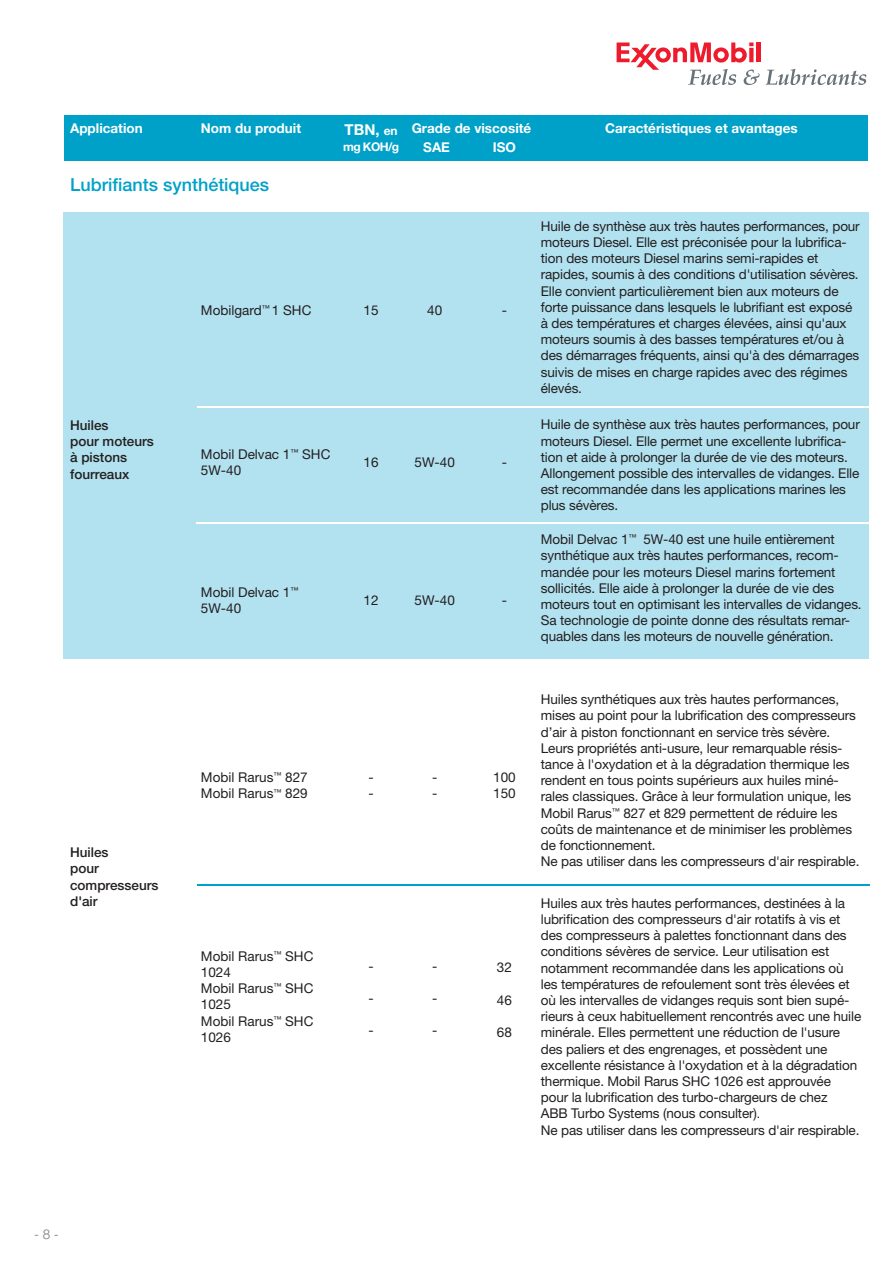
<style>
.page{position:relative;width:893px;height:1263px;background:#fff}
.page>*{position:absolute;margin:0;border:0;box-sizing:border-box;transform-origin:0 0}
.t1{font:500 18px "Helvetica Neue";color:#00a1c8}
.t2{font:700 15px "Helvetica Neue";color:#fff}
.t3{font:13.5px/16.2px "Helvetica Neue";letter-spacing:-.01em;color:#231f20}
.t4{font:700 13.5px/18.6px "Helvetica Neue";color:#fff}
.t5{font:500 13.5px/16.2px "Helvetica Neue";color:#231f20}
.t6{font:300 13.5px "Helvetica Neue";color:#76787b}
.t7{font:700 12px "Helvetica Neue";color:#fff}
.s1{font-size:12px}
</style>
<div class="page">
<div style="left:64px;top:213px;width:805px;height:446px;background:#b2e1ef"></div>
<div style="left:64px;top:115px;width:803px;height:46px;background:#00a1c8"></div>
<svg style="left:617px;top:43px;width:249px;height:42px"></svg>
<hr style="left:197px;top:406px;width:673px;height:1px;background:#fff">
<hr style="left:197px;top:522px;width:678px;height:2px;background:#fff">
<hr style="left:197px;top:884px;width:672px;height:2px;background:#00a1c8">
<p class="t4" style="left:70px;top:120px;width:74px">Application</p>
<p class="t4" style="left:201px;top:120px;width:102px">Nom du produit</p>
<p class="t4" style="left:423px;top:120px;width:110px;text-indent:-12px">Grade de viscosité<br>SAE</p>
<p class="t2" style="left:345px;top:124px;width:55px">TBN, <span class="s1">en</span></p>
<p class="t7" style="left:343px;top:142px;width:57px">mg KOH/g</p>
<p class="t4" style="left:493px;top:139px;width:25px">ISO</p>
<h1 class="t1" style="left:70px;top:179px;width:201px">Lubrifiants synthétiques</h1>
<p class="t4" style="left:605px;top:120px;width:194px">Caractéristiques et avantages</p>
<p class="t3" style="left:201px;top:303px;width:112px">Mobilgard<sup>™</sup> 1 SHC</p>
<p class="t3" style="left:364px;top:303px;width:16px">15</p>
<p class="t3" style="left:427px;top:303px;width:16px">40</p>
<p class="t3" style="left:502px;top:303px;width:7px">-</p>
<p class="t3" style="left:541px;top:219px;width:320px">Huile de synthèse aux très hautes performances, pour moteurs Diesel. Elle est préconisée pour la lubrifica&shy;tion des moteurs Diesel marins semi-rapides et rapides, soumis à des conditions d'utilisation sévères.<br>Elle convient particulièrement bien aux moteurs de forte puissance dans lesquels le lubrifiant est exposé à des températures et charges élevées, ainsi qu'aux moteurs soumis à des basses températures et/ou à des démarrages fréquents, ainsi qu'à des démarrages suivis de mises en charge rapides avec des régimes élevés.</p>
<p class="t5" style="left:70px;top:418px;width:85px">Huiles<br>pour moteurs à pistons fourreaux</p>
<p class="t3" style="left:201px;top:447px;width:131px">Mobil Delvac 1<sup>™</sup> SHC<br>5W-40</p>
<p class="t3" style="left:364px;top:455px;width:16px">16</p>
<p class="t3" style="left:415px;top:455px;width:42px">5W-40</p>
<p class="t3" style="left:502px;top:455px;width:7px">-</p>
<p class="t3" style="left:201px;top:585px;width:99px">Mobil Delvac 1<sup>™<br></sup>5W-40</p>
<p class="t3" style="left:364px;top:593px;width:16px">12</p>
<p class="t3" style="left:415px;top:593px;width:42px">5W-40</p>
<p class="t3" style="left:502px;top:593px;width:7px">-</p>
<p class="t3" style="left:541px;top:418px;width:320px">Huile de synthèse aux très hautes performances, pour moteurs Diesel. Elle permet une excellente lubrifica&shy;tion et aide à prolonger la durée de vie des moteurs.<br>Allongement possible des intervalles de vidanges. Elle est recommandée dans les applications marines les plus sévères.</p>
<p class="t3" style="left:541px;top:533px;width:322px">Mobil Delvac 1<sup>™</sup> 5W-40 est une huile entièrement synthétique aux très hautes performances, recom&shy;mandée pour les moteurs Diesel marins fortement sollicités. Elle aide à prolonger la durée de vie des moteurs tout en optimisant les intervalles de vidanges.<br>Sa technologie de pointe donne des résultats remar&shy;quables dans les moteurs de nouvelle génération.</p>
<p class="t5" style="left:70px;top:845px;width:90px">Huiles<br>pour compresseurs d'air</p>
<p class="t3" style="left:201px;top:771px;width:108px">Mobil Rarus<sup>™</sup> 827<br>Mobil Rarus<sup>™</sup> 829</p>
<p class="t3" style="left:368px;top:771px;width:7px">- -</p>
<p class="t3" style="left:432px;top:771px;width:7px">- -</p>
<p class="t3" style="left:493px;top:771px;width:24px">100<br>150</p>
<p class="t3" style="left:201px;top:949px;width:114px">Mobil Rarus<sup>™</sup> SHC<br>1024<br>Mobil Rarus<sup>™</sup> SHC<br>1025<br>Mobil Rarus<sup>™</sup> SHC<br>1026</p>
<p class="t3" style="left:368px;top:959px;width:7px">-</p>
<p class="t3" style="left:368px;top:991px;width:7px">-</p>
<p class="t3" style="left:368px;top:1024px;width:7px">-</p>
<p class="t3" style="left:432px;top:959px;width:7px">-</p>
<p class="t3" style="left:432px;top:991px;width:7px">-</p>
<p class="t3" style="left:432px;top:1024px;width:7px">-</p>
<p class="t3" style="left:497px;top:961px;width:16px">32</p>
<p class="t3" style="left:497px;top:993px;width:16px">46</p>
<p class="t3" style="left:497px;top:1025px;width:16px">68</p>
<p class="t3" style="left:541px;top:693px;width:320px">Huiles synthétiques aux très hautes performances, mises au point pour la lubrification des compresseurs d’air à piston fonctionnant en service très sévère.<br>Leurs propriétés anti-usure, leur remarquable résis&shy;tance à l'oxydation et à la dégradation thermique les rendent en tous points supérieurs aux huiles miné&shy;rales classiques. Grâce à leur formulation unique, les Mobil Rarus<sup>™</sup> 827 et 829 permettent de réduire les coûts de maintenance et de minimiser les problèmes de fonctionnement.<br>Ne pas utiliser dans les compresseurs d'air respirable.</p>
<p class="t3" style="left:541px;top:896px;width:322px">Huiles aux très hautes performances, destinées à la lubrification des compresseurs d'air rotatifs à vis et des compresseurs à palettes fonctionnant dans des conditions sévères de service. Leur utilisation est notamment recommandée dans les applications où les températures de refoulement sont très élevées et où les intervalles de vidanges requis sont bien supé&shy;rieurs à ceux habituellement rencontrés avec une huile minérale. Elles permettent une réduction de l'usure des paliers et des engrenages, et possèdent une excellente résistance à l'oxydation et à la dégradation thermique. Mobil Rarus SHC 1026 est approuvée pour la lubrification des turbo-chargeurs de chez<br>ABB Turbo Systems (nous consulter)<span class="s1">.<br></span>Ne pas utiliser dans les compresseurs d'air respirable.</p>
<p class="t6" style="left:34px;top:1229px;width:26px">- 8 -</p>
</div>
